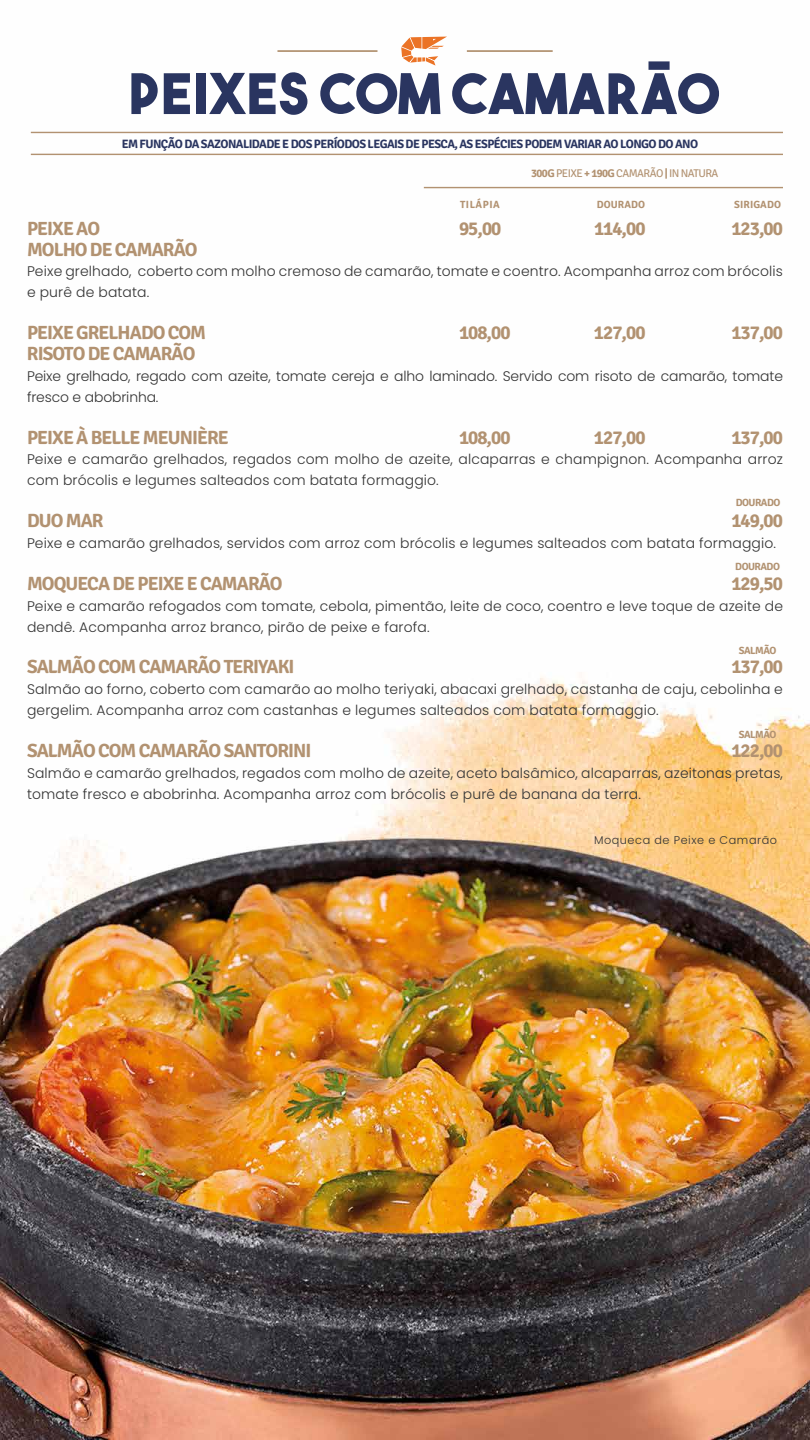
<style>
.page{position:relative;width:810px;height:1440px;background:#fff}
.page>*{position:absolute;margin:0;border:0;box-sizing:border-box;transform-origin:0 0}
.t1{font:55.65px "The Bold Font";letter-spacing:.02em;color:#2a3560}
.t2{font:700 19.12px "Signika Negative";letter-spacing:-.05em;color:#b29271}
.t3{font:300 13.95px/20.9px "Poppins";letter-spacing:.01em;color:#333}
.t4{font:300 13.95px/20.9px "Poppins";letter-spacing:-.01em;color:#333}
.t5{font:700 12.15px "Signika Negative";letter-spacing:-.05em;color:#2a3560}
.t6{font:11.25px "Signika Negative";letter-spacing:-.05em;color:#b29271}
.t7{font:300 11.25px "Poppins";letter-spacing:.05em;color:#333}
.t8{font:700 10.43px "Signika Negative";letter-spacing:-.05em;color:#b29271}
.t9{font:700 10.43px "Signika Negative";letter-spacing:.01em;color:#b29271}
.t10{font:700 10.43px "Signika Negative";letter-spacing:.05em;color:#b29271}
.s1{font-weight:700}
</style>
<div class="page">
<img style="left:0;top:36px;width:810px;height:1404px">
<hr style="left:277px;top:50px;width:101px;height:2px;background:#b29271">
<hr style="left:467px;top:50px;width:86px;height:2px;background:#b29271">
<svg style="left:401px;top:37px;width:46px;height:29px"></svg>
<hr style="left:424px;top:187px;width:359px;height:1px;background:#b29271">
<hr style="left:31px;top:154px;width:752px;height:1px;background:#b29271">
<hr style="left:31px;top:132px;width:752px;height:1px;background:#b29271">
<h1 class="t1" style="left:129px;top:59px;width:592px">PEIXES COM CAMARÃO</h1>
<p class="t5" style="left:122px;top:137px;width:578px">EM FUNÇÃO DA SAZONALIDADE E DOS PERÍODOS LEGAIS DE PESCA, AS ESPÉCIES PODEM VARIAR AO LONGO DO ANO</p>
<p class="t6" style="left:531px;top:167px;width:189px"><span class="s1">300G</span> PEIXE <span class="s1">+ 190G</span> CAMARÃO <span class="s1">|</span> IN NATURA</p>
<p class="t10" style="left:460px;top:199px;width:41px">TILÁPIA</p>
<p class="t9" style="left:597px;top:199px;width:50px">DOURADO</p>
<p class="t9" style="left:734px;top:199px;width:48px">SIRIGADO</p>
<h2 class="t2" style="left:27px;top:217px;width:75px">PEIXE AO</h2>
<h2 class="t2" style="left:459px;top:217px;width:44px">95,00</h2>
<h2 class="t2" style="left:594px;top:217px;width:53px">114,00</h2>
<h2 class="t2" style="left:731px;top:217px;width:53px">123,00</h2>
<h2 class="t2" style="left:27px;top:238px;width:172px">MOLHO DE CAMARÃO</h2>
<p class="t3" style="left:27px;top:261px;width:757px">Peixe grelhado, coberto com molho cremoso de camarão, tomate e coentro. Acompanha arroz com brócolis e purê de batata.</p>
<h2 class="t2" style="left:27px;top:321px;width:181px">PEIXE GRELHADO COM</h2>
<h2 class="t2" style="left:459px;top:321px;width:53px">108,00</h2>
<h2 class="t2" style="left:594px;top:321px;width:53px">127,00</h2>
<h2 class="t2" style="left:731px;top:321px;width:53px">137,00</h2>
<h2 class="t2" style="left:27px;top:342px;width:170px">RISOTO DE CAMARÃO</h2>
<p class="t4" style="left:27px;top:366px;width:758px">Peixe grelhado, regado com azeite, tomate cereja e alho laminado. Servido com risoto de camarão, tomate fresco e abobrinha.</p>
<h2 class="t2" style="left:27px;top:426px;width:203px">PEIXE À BELLE MEUNIÈRE</h2>
<h2 class="t2" style="left:459px;top:426px;width:53px">108,00</h2>
<h2 class="t2" style="left:594px;top:426px;width:53px">127,00</h2>
<h2 class="t2" style="left:731px;top:426px;width:53px">137,00</h2>
<p class="t3" style="left:27px;top:449px;width:758px">Peixe e camarão grelhados, regados com molho de azeite, alcaparras e champignon. Acompanha arroz com brócolis e legumes salteados com batata formaggio.</p>
<h2 class="t2" style="left:27px;top:509px;width:78px">DUO MAR</h2>
<h2 class="t2" style="left:731px;top:509px;width:53px">149,00</h2>
<p class="t3" style="left:27px;top:533px;width:751px">Peixe e camarão grelhados, servidos com arroz com brócolis e legumes salteados com batata formaggio.</p>
<h2 class="t2" style="left:27px;top:572px;width:257px">MOQUECA DE PEIXE E CAMARÃO</h2>
<h2 class="t2" style="left:731px;top:572px;width:53px">129,50</h2>
<p class="t3" style="left:27px;top:595px;width:758px">Peixe e camarão refogados com tomate, cebola, pimentão, leite de coco, coentro e leve toque de azeite de dendê. Acompanha arroz branco, pirão de peixe e farofa.</p>
<h2 class="t2" style="left:27px;top:655px;width:269px">SALMÃO COM CAMARÃO TERIYAKI</h2>
<h2 class="t2" style="left:731px;top:655px;width:53px">137,00</h2>
<p class="t3" style="left:27px;top:679px;width:757px">Salmão ao forno, coberto com camarão ao molho teriyaki, abacaxi grelhado, castanha de caju, cebolinha e gergelim. Acompanha arroz com castanhas e legumes salteados com batata formaggio.</p>
<h2 class="t2" style="left:27px;top:739px;width:286px">SALMÃO COM CAMARÃO SANTORINI</h2>
<h2 class="t2" style="left:731px;top:739px;width:53px">122,00</h2>
<p class="t3" style="left:27px;top:762px;width:758px">Salmão e camarão grelhados, regados com molho de azeite, aceto balsâmico, alcaparras, azeitonas pretas, tomate fresco e abobrinha. Acompanha arroz com brócolis e purê de banana da terra.</p>
<p class="t8" style="left:736px;top:496px;width:46px">DOURADO</p>
<p class="t8" style="left:735px;top:560px;width:46px">DOURADO</p>
<p class="t8" style="left:739px;top:644px;width:39px">SALMÃO</p>
<p class="t8" style="left:739px;top:728px;width:39px">SALMÃO</p>
<p class="t7" style="left:594px;top:834px;width:185px">Moqueca de Peixe e Camarão</p>
</div>
